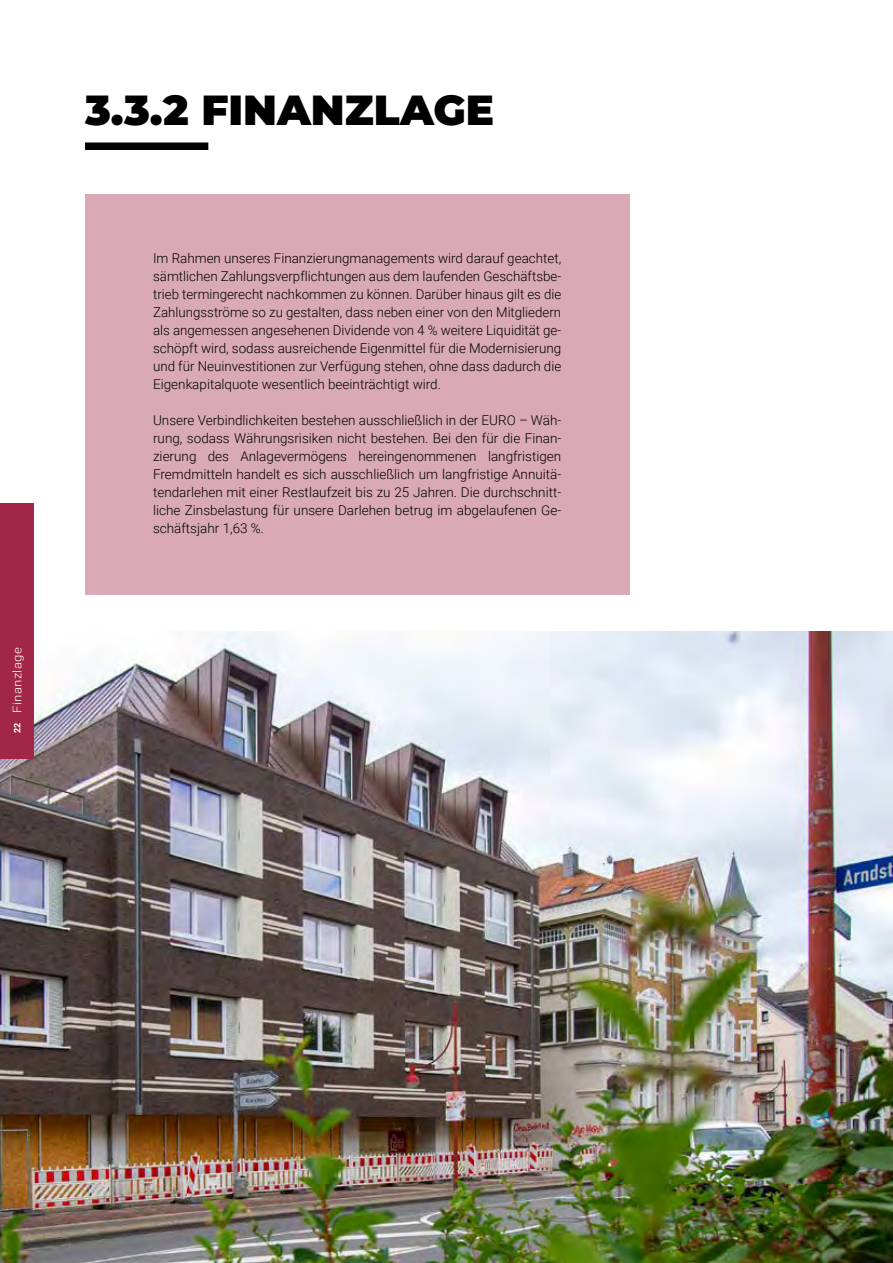
<style>
.page{position:relative;width:893px;height:1263px;background:#fff}
.page>*{position:absolute;margin:0;border:0;box-sizing:border-box;transform-origin:0 0}
.t1{font:900 42.15px "Montserrat";color:#000}
.t2{font:300 13.5px/18px "Roboto";color:#000;text-align:justify}
.t3{font:300 12px "Roboto";letter-spacing:.025em;color:#fff;scale:1.1 1}
.s1{font-weight:700;font-size:9px}
</style>
<div class="page">
<div style="left:85px;top:142px;width:123px;height:8px;background:#000"></div>
<img style="left:0;top:631px;width:893px;height:632px">
<div style="left:85px;top:195px;width:544px;height:400px;background:#d9a9b6"></div>
<div style="left:0;top:504px;width:34px;height:255px;background:#a12648"></div>
<p class="t3" style="left:9px;top:733px;width:79px;rotate:-90deg"><span class="s1">22</span> Finanzlage</p>
<h1 class="t1" style="left:85px;top:78px;width:411px">3.3.2 FINANZLAGE</h1>
<p class="t2" style="left:153px;top:249px;width:410px">Im Rahmen unseres Finanzierungmanagements wird darauf geachtet, sämtlichen Zahlungsverpflichtungen aus dem laufenden Geschäftsbe&shy;trieb termingerecht nachkommen zu können. Darüber hinaus gilt es die Zahlungsströme so zu gestalten, dass neben einer von den Mitgliedern als angemessen angesehenen Dividende von 4 % weitere Liquidität ge&shy;schöpft wird, sodass ausreichende Eigenmittel für die Modernisierung und für Neuinvestitionen zur Verfügung stehen, ohne dass dadurch die Eigenkapitalquote wesentlich beeinträchtigt wird.</p>
<p class="t2" style="left:153px;top:411px;width:410px">Unsere Verbindlichkeiten bestehen ausschließlich in der EURO – Wäh&shy;rung, sodass Währungsrisiken nicht bestehen. Bei den für die Finan&shy;zierung des Anlagevermögens hereingenommenen langfristigen Fremdmitteln handelt es sich ausschließlich um langfristige Annuitä&shy;tendarlehen mit einer Restlaufzeit bis zu 25 Jahren. Die durchschnitt&shy;liche Zinsbelastung für unsere Darlehen betrug im abgelaufenen Ge&shy;schäftsjahr 1,63 %.</p>
</div>
